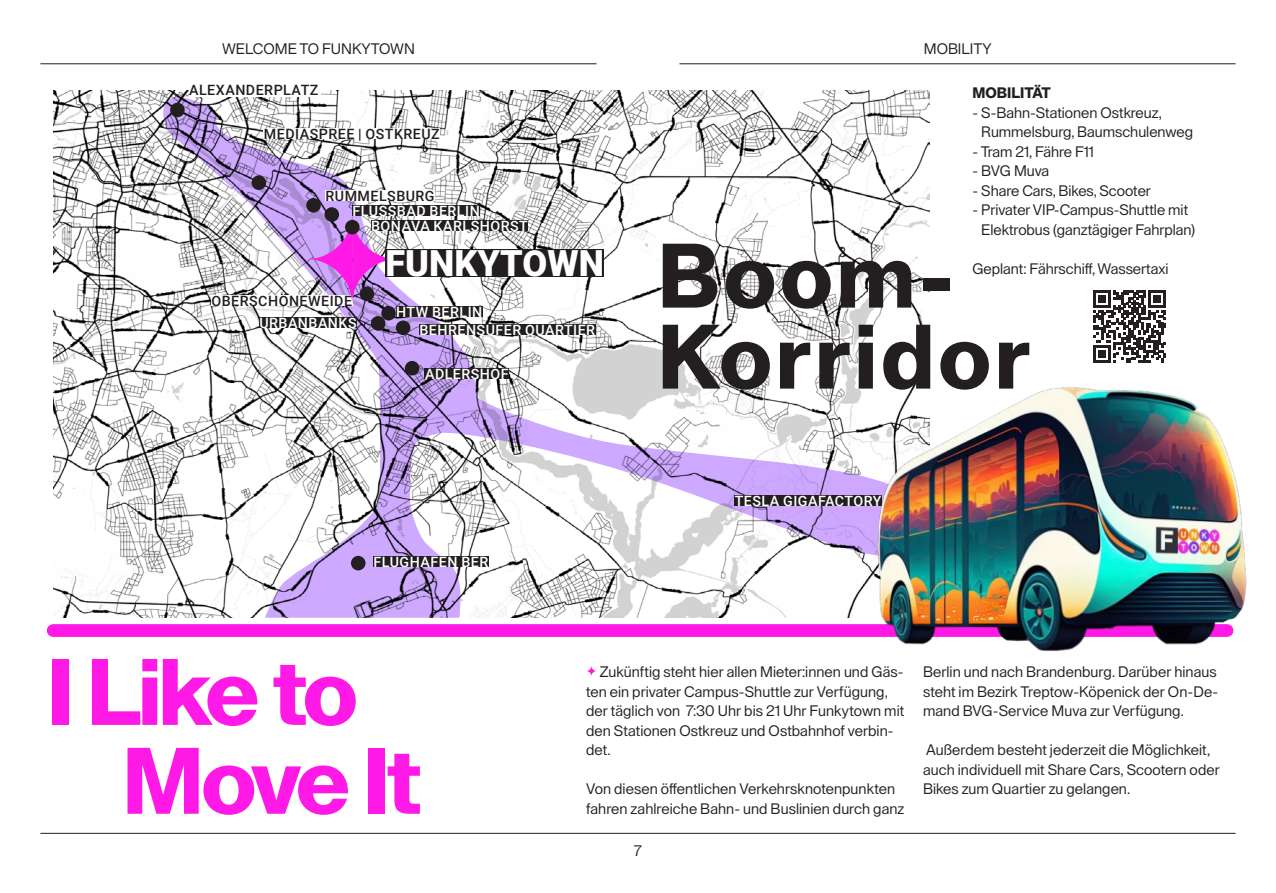
<style>
.page{position:relative;width:1276px;height:893px;background:#fff}
.page>*{position:absolute;margin:0;border:0;box-sizing:border-box;transform-origin:0 0}
.t1{font:700 92.85px/88.8px "Lay Grotesk";letter-spacing:-.04em;color:#ff19e6}
.t2{font:700 90px/81px "Lay Grotesk";letter-spacing:.05em;color:#231f20}
.t3{font:900 36px "Roboto";color:#fff}
.t4{font:15px/19.5px "Lay Grotesk";color:#231f20}
.t5{font:700 15px "Lay Grotesk";color:#231f20}
.t6{font:500 14.25px/14.5px "Roboto";letter-spacing:.035em;color:#fff}
.t7{font:500 14.25px "Roboto";letter-spacing:.035em;color:#231f20}
</style>
<div class="page">
<div style="left:53px;top:624px;width:1174px;height:13px;background:#ff19e6"></div>
<hr style="left:40px;top:64px;width:556px;height:1px;background:#231f20">
<hr style="left:679px;top:64px;width:556px;height:1px;background:#231f20">
<hr style="left:40px;top:833px;width:1195px;height:1px;background:#231f20">
<img style="left:53px;top:91px;width:876px;height:527px">
<div style="left:371px;top:316px;width:14px;height:15px;background:#231f20;border-radius:50%"></div>
<div style="left:405px;top:361px;width:14px;height:14px;background:#231f20;border-radius:50%"></div>
<div style="left:351px;top:556px;width:14px;height:14px;background:#231f20;border-radius:50%"></div>
<div style="left:325px;top:190px;width:110px;height:11px;background:#fff"></div>
<div style="left:352px;top:205px;width:128px;height:11px;background:#231f20"></div>
<div style="left:371px;top:220px;width:157px;height:11px;background:#231f20"></div>
<div style="left:211px;top:295px;width:141px;height:11px;background:#fff"></div>
<div style="left:259px;top:318px;width:98px;height:10px;background:#231f20"></div>
<div style="left:425px;top:368px;width:84px;height:11px;background:#231f20"></div>
<div style="left:373px;top:556px;width:115px;height:11px;background:#231f20"></div>
<div style="left:306px;top:198px;width:15px;height:15px;background:#231f20;border-radius:50%"></div>
<div style="left:252px;top:175px;width:14px;height:15px;background:#231f20;border-radius:50%"></div>
<div style="left:734px;top:495px;width:147px;height:11px;background:#231f20"></div>
<div style="left:324px;top:207px;width:15px;height:15px;background:#231f20;border-radius:50%"></div>
<div style="left:381px;top:306px;width:15px;height:14px;background:#231f20;border-radius:50%"></div>
<div style="left:396px;top:320px;width:14px;height:15px;background:#231f20;border-radius:50%"></div>
<div style="left:396px;top:306px;width:86px;height:11px;background:#231f20"></div>
<div style="left:419px;top:324px;width:176px;height:11px;background:#231f20"></div>
<div style="left:170px;top:103px;width:15px;height:14px;background:#231f20;border-radius:50%"></div>
<div style="left:189px;top:85px;width:132px;height:11px;background:#fff"></div>
<div style="left:264px;top:128px;width:176px;height:11px;background:#fff"></div>
<svg style="left:1093px;top:290px;width:73px;height:73px"></svg>
<img style="left:869px;top:375px;width:378px;height:276px">
<svg style="left:587px;top:666px;width:9px;height:10px"></svg>
<svg style="left:306px;top:213px;width:92px;height:92px"></svg>
<div style="left:385px;top:249px;width:219px;height:27px;background:#231f20"></div>
<div style="left:345px;top:220px;width:15px;height:14px;background:#231f20;border-radius:50%"></div>
<p class="t4" style="left:222px;top:39px;width:194px">WELCOME TO FUNKYTOWN</p>
<p class="t7" style="left:189px;top:80px;width:131px">ALEXANDERPLATZ</p>
<p class="t7" style="left:264px;top:124px;width:177px">MEDIASPREE | OSTKREUZ</p>
<p class="t7" style="left:325px;top:186px;width:111px">RUMMELSBURG</p>
<p class="t6" style="left:371px;top:203px;width:158px;text-indent:-19px">FLUSSBAD BERLIN<br>BONAVA KARLSHORST</p>
<p class="t7" style="left:211px;top:291px;width:142px">OBERSCHÖNEWEIDE</p>
<p class="t6" style="left:259px;top:315px;width:99px">URBANBANKS</p>
<h3 class="t3" style="left:385px;top:238px;width:220px">FUNKYTOWN</h3>
<p class="t6" style="left:419px;top:302px;width:177px;line-height:18.5px;text-indent:-23px">HTW BERLIN<br>BEHRENSUFER QUARTIER</p>
<p class="t6" style="left:425px;top:366px;width:85px">ADLERSHOF</p>
<p class="t6" style="left:373px;top:554px;width:116px">FLUGHAFEN BER</p>
<p class="t4" style="left:924px;top:39px;width:69px">MOBILITY</p>
<p class="t5" style="left:972px;top:84px;width:80px">MOBILITÄT</p>
<p class="t4" style="left:981px;top:102px;width:213px;text-indent:-9px">- S-Bahn-Stationen Ostkreuz,<br>Rummelsburg, Baumschulenweg</p>
<p class="t4" style="left:972px;top:141px;width:123px">- Tram 21, Fähre F11</p>
<p class="t4" style="left:972px;top:161px;width:78px">- BVG Muva</p>
<p class="t4" style="left:972px;top:180px;width:180px">- Share Cars, Bikes, Scooter</p>
<p class="t4" style="left:972px;top:200px;width:224px;text-align:center">- Privater VIP-Campus-Shuttle mit<br>Elektrobus (ganztägiger Fahrplan)</p>
<p class="t4" style="left:972px;top:258px;width:197px">Geplant: Fährschiff, Wassertaxi</p>
<h2 class="t2" style="left:658px;top:236px;width:374px">Boom-<br>Korridor</h2>
<p class="t6" style="left:734px;top:493px;width:148px">TESLA GIGAFACTORY</p>
<h1 class="t1" style="left:122px;top:648px;width:301px;text-indent:-75px">I Like to<br>Move It</h1>
<p class="t4" style="left:586px;top:662px;width:320px;text-indent:14px">Zukünftig steht hier allen Mieter:innen und Gäs&shy;ten ein privater Campus-Shuttle zur Verfügung, der täglich von 7:30 Uhr bis 21 Uhr Funkytown mit den Stationen Ostkreuz und Ostbahnhof verbin&shy;det.</p>
<p class="t4" style="left:586px;top:779px;width:320px">Von diesen öffentlichen Verkehrsknotenpunkten fahren zahlreiche Bahn- und Buslinien durch ganz</p>
<p class="t4" style="left:634px;top:840px;width:9px">7</p>
<p class="t4" style="left:923px;top:662px;width:297px;text-align:justify">Berlin und nach Brandenburg. Darüber hinaus steht im Bezirk Treptow-Köpenick der On-De&shy;mand BVG-Service Muva zur Verfügung.</p>
<p class="t4" style="left:923px;top:740px;width:298px">Außerdem besteht jederzeit die Möglichkeit, auch individuell mit Share Cars, Scootern oder<br>Bikes zum Quartier zu gelangen.</p>
</div>
